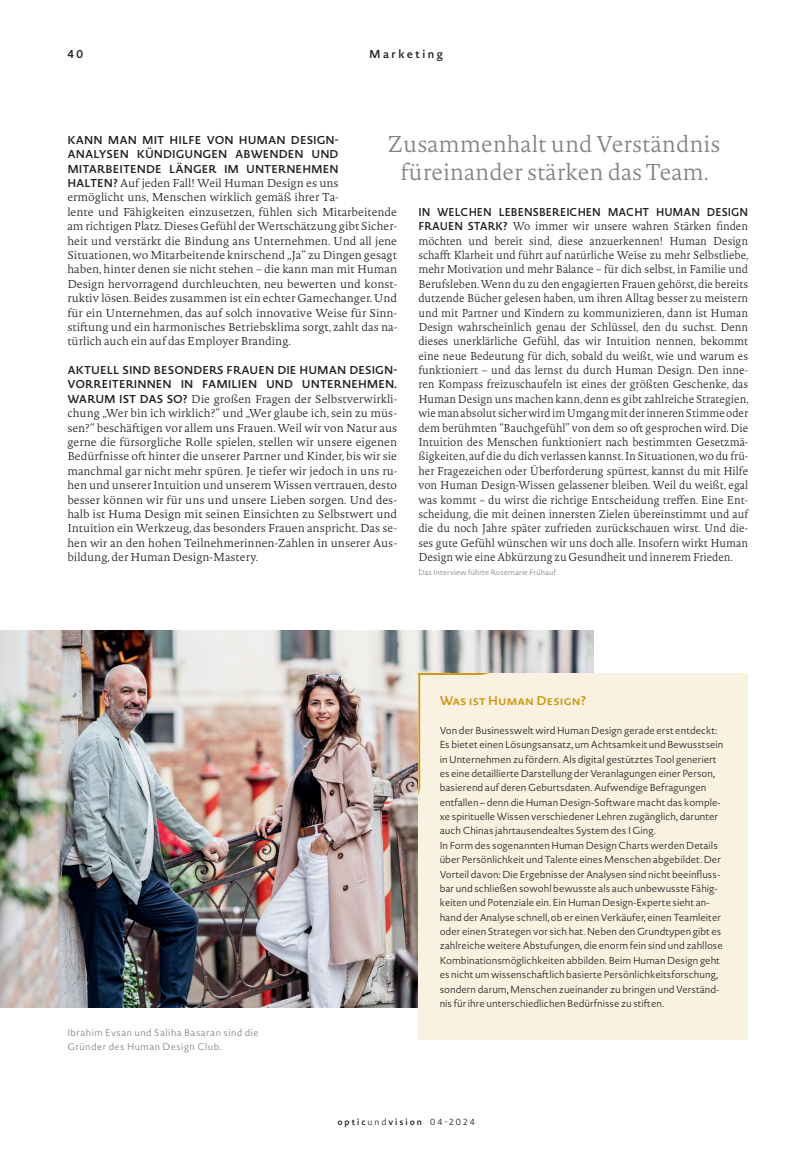
<style>
.page{position:relative;width:812px;height:1149px;background:#fff}
.page>*{position:absolute;margin:0;border:0;box-sizing:border-box;transform-origin:0 0}
.t1{font:200 22.5px/27.5px "Novel Pro";color:#808285;text-align:center}
.t2{font:600 12.5px "Novel Sans Pro";letter-spacing:.01em;color:#cf940e}
.t3{font:200 11.25px/14.4px "Novel Pro";color:#231f20;text-align:justify;scale:.94 1}
.t4{font:200 11.25px/14.4px "Novel Pro";color:#231f20}
.t5{font:600 11.25px/14.4px "Novel Sans Pro";color:#231f20;text-align:justify}
.t6{font:600 11.25px "Novel Sans Pro";color:#231f20;scale:.94 1}
.t7{font:600 11.25px "Novel Sans Pro";letter-spacing:.215em;color:#231f20}
.t8{font:300 10px/14.4px "Novel Sans Pro";color:#231f20}
.t9{font:300 9.38px/14.4px "Novel Sans Pro";letter-spacing:.05em;color:#808285}
.t10{font:600 8.75px "Novel Sans Pro";letter-spacing:.225em;color:#231f20}
.t11{font:300 7.5px "Novel Sans Pro";letter-spacing:.01em;color:#808285}
.s1{font-family:"Novel Sans Pro";font-weight:600}
.s2{font-weight:300}
</style>
<div class="page">
<img style="left:0;top:630px;width:594px;height:376px">
<div style="left:418px;top:672px;width:330px;height:367px;background:#faf2e1"></div>
<svg style="left:418px;top:673px;width:71px;height:122px"></svg>
<p class="t5" style="left:67px;top:46px;width:17px">40</p>
<p class="t7" style="left:369px;top:45px;width:75px">Marketing</p>
<h1 class="t1" style="left:387px;top:130px;width:334px">Zusammenhalt und Verständnis füreinander stärken das Team.</h1>
<p class="t5" style="left:67px;top:132px;width:273px">KANN MAN MIT HILFE VON HUMAN DESIGN-ANALYSEN KÜNDIGUNGEN ABWENDEN UND MITARBEITENDE LÄNGER IM UNTERNEHMEN</p>
<p class="t4" style="left:67px;top:175px;width:331px"><span class="s1">HALTEN?</span> Auf jeden Fall! Weil Human Design es uns ermöglicht uns, Menschen wirklich gemäß ihrer Ta-<br>lente und Fähigkeiten einzusetzen, fühlen sich Mitarbeitende am richtigen Platz. Dieses Gefühl der Wertschätzung gibt Sicher&shy;heit und verstärkt die Bindung ans Unternehmen. Und all jene Situationen, wo Mitarbeitende knirschend „Ja“ zu Dingen gesagt haben, hinter denen sie nicht stehen – die kann man mit Human Design hervorragend durchleuchten, neu bewerten und konst&shy;ruktiv lösen. Beides zusammen ist ein echter Gamechanger. Und für ein Unternehmen, das auf solch innovative Weise für Sinn&shy;stiftung und ein harmonisches Betriebsklima sorgt, zahlt das na&shy;türlich auch ein auf das Employer Branding.</p>
<p class="t5" style="left:67px;top:362px;width:331px">AKTUELL SIND BESONDERS FRAUEN DIE HUMAN DESIGN-<br>VORREITERINNEN IN FAMILIEN UND UNTERNEHMEN.</p>
<p class="t4" style="left:67px;top:391px;width:331px;text-align:justify"><span class="s1">WARUM IST DAS SO?</span> Die großen Fragen der Selbstverwirkli&shy;chung „Wer bin ich wirklich?“ und „Wer glaube ich, sein zu müs&shy;sen?“ beschäftigen vor allem uns Frauen. Weil wir von Natur aus gerne die fürsorgliche Rolle spielen, stellen wir unsere eigenen Bedürfnisse oft hinter die unserer Partner und Kinder, bis wir sie manchmal gar nicht mehr spüren. Je tiefer wir jedoch in uns ru&shy;hen und unserer Intuition und unserem Wissen vertrauen, desto besser können wir für uns und unsere Lieben sorgen. Und des&shy;halb ist Huma Design mit seinen Einsichten zu Selbstwert und Intuition ein Werkzeug, das besonders Frauen anspricht. Das se&shy;hen wir an den hohen Teilnehmerinnen-Zahlen in unserer Aus&shy;bildung, der Human Design-Mastery.</p>
<p class="t6" style="left:418px;top:203px;width:352px">IN WELCHEN LEBENSBEREICHEN MACHT HUMAN DESIGN</p>
<p class="t3" style="left:418px;top:218px;width:353px"><span class="s1">FRAUEN STARK?</span> Wo immer wir unsere wahren Stärken finden möchten und bereit sind, diese anzuerkennen! Human Design schafft Klarheit und führt auf natürliche Weise zu mehr Selbstliebe, mehr Motivation und mehr Balance – für dich selbst, in Familie und Berufsleben. Wenn du zu den engagierten Frauen gehörst, die bereits dutzende Bücher gelesen haben, um ihren Alltag besser zu meistern und mit Partner und Kindern zu kommunizieren, dann ist Human Design wahrscheinlich genau der Schlüssel, den du suchst. Denn dieses unerklärliche Gefühl, das wir Intuition nennen, bekommt eine neue Bedeutung für dich, sobald du weißt, wie und warum es funktioniert – und das lernst du durch Human Design. Den inne&shy;ren Kompass freizuschaufeln ist eines der größten Geschenke, das Human Design uns machen kann, denn es gibt zahlreiche Strategien, wie man absolut sicher wird im Umgang mit der inneren Stimme oder dem berühmten “Bauchgefühl” von dem so oft gesprochen wird. Die Intuition des Menschen funktioniert nach bestimmten Gesetzmä&shy;ßigkeiten, auf die du dich verlassen kannst. In Situationen, wo du frü&shy;her Fragezeichen oder Überforderung spürtest, kannst du mit Hilfe von Human Design-Wissen gelassener bleiben. Weil du weißt, egal was kommt – du wirst die richtige Entscheidung treffen. Eine Ent&shy;scheidung, die mit deinen innersten Zielen übereinstimmt und auf die du noch Jahre später zufrieden zurückschauen wirst. Und die&shy;ses gute Gefühl wünschen wir uns doch alle. Insofern wirkt Human Design wie eine Abkürzung zu Gesundheit und innerem Frieden.</p>
<p class="t11" style="left:418px;top:567px;width:141px">Das Interview führte Rosemarie Frühauf.</p>
<p class="t9" style="left:67px;top:1024px;width:193px">Ibrahim Evsan und Saliha Basaran sind die<br>Gründer des Human Design Club.</p>
<p class="t2" style="left:439px;top:691px;width:148px">Was ist Human Design?</p>
<p class="t8" style="left:439px;top:722px;width:285px">Von der Businesswelt wird Human Design gerade erst entdeckt:<br>Es bietet einen Lösungsansatz, um Achtsamkeit und Bewusstsein in Unternehmen zu fördern. Als digital gestütztes Tool generiert es eine detaillierte Darstellung der Veranlagungen einer Person, basierend auf deren Geburtsdaten. Aufwendige Befragungen entfallen – denn die Human Design-Software macht das komple&shy;xe spirituelle Wissen verschiedener Lehren zugänglich, darunter auch Chinas jahrtausendealtes System des I Ging.<br>In Form des sogenannten Human Design Charts werden Details über Persönlichkeit und Talente eines Menschen abgebildet. Der Vorteil davon: Die Ergebnisse der Analysen sind nicht beeinfluss&shy;bar und schließen sowohl bewusste als auch unbewusste Fähig&shy;keiten und Potenziale ein. Ein Human Design-Experte sieht an&shy;hand der Analyse schnell, ob er einen Verkäufer, einen Teamleiter oder einen Strategen vor sich hat. Neben den Grundtypen gibt es zahlreiche weitere Abstufungen, die enorm fein sind und zahllose Kombinationsmöglichkeiten abbilden. Beim Human Design geht es nicht um wissenschaftlich basierte Persönlichkeitsforschung, sondern darum, Menschen zueinander zu bringen und Verständ&shy;nis für ihre unterschiedlichen Bedürfnisse zu stiften.</p>
<p class="t10" style="left:337px;top:1115px;width:139px">optic<span class="s2">und</span>vision <span class="s2">04-2024</span></p>
</div>
